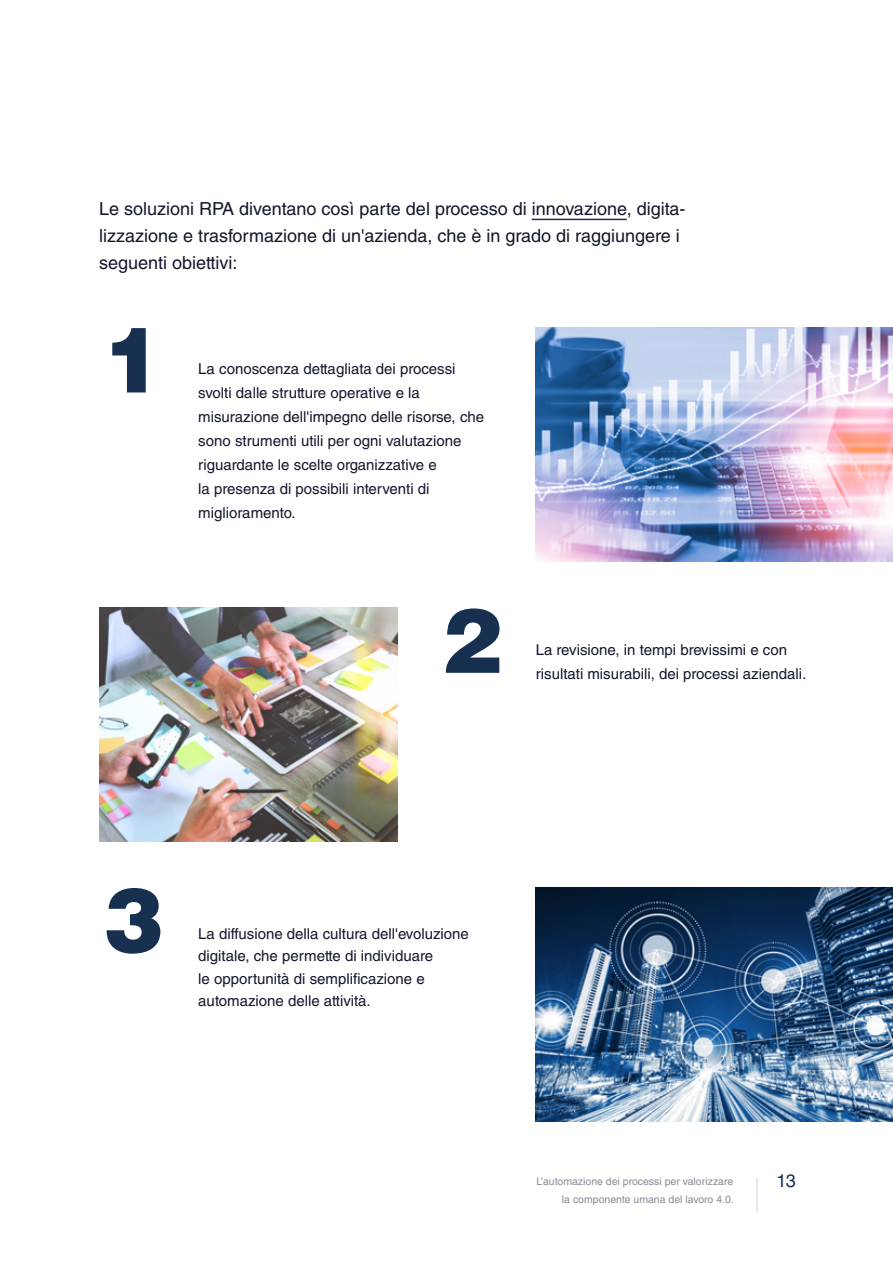
<style>
.page{position:relative;width:893px;height:1263px;background:#fff}
.page>*{position:absolute;margin:0;border:0;box-sizing:border-box;transform-origin:0 0}
.t1{font:900 90px "Helvetica LT Std";color:#17304f}
.t2{font:18px/27px "Helvetica LT Std";color:#12172b}
.t3{font:18px "Helvetica LT Std";color:#17304f}
.t4{font:15px/24px "Helvetica LT Std";color:#12172b}
.t5{font:10.5px/18px "Helvetica LT Std";color:#888b95;text-align:right}
</style>
<div class="page">
<hr style="left:757px;top:1178px;width:1px;height:34px;background:#d0d0d0">
<hr style="left:532px;top:219px;width:95px;height:1px;background:#17304f">
<img style="left:536px;top:327px;width:357px;height:234px">
<img style="left:536px;top:887px;width:357px;height:234px">
<img style="left:99px;top:607px;width:298px;height:234px">
<p class="t2" style="left:99px;top:195px;width:588px">Le soluzioni RPA diventano così parte del processo di innovazione, digita&shy;lizzazione e trasformazione di un'azienda, che è in grado di raggiungere i seguenti obiettivi:</p>
<h1 class="t1" style="left:103px;top:301px;width:62px">1</h1>
<p class="t4" style="left:198px;top:357px;width:287px">La conoscenza dettagliata dei processi svolti dalle strutture operative e la misurazione dell'impegno delle risorse, che sono strumenti utili per ogni valutazione riguardante le scelte organizzative e<br>la presenza di possibili interventi di miglioramento.</p>
<h1 class="t1" style="left:441px;top:582px;width:62px">2</h1>
<p class="t4" style="left:536px;top:638px;width:253px">La revisione, in tempi brevissimi e con</p>
<p class="t4" style="left:536px;top:662px;width:272px">risultati misurabili, dei processi aziendali.</p>
<h1 class="t1" style="left:103px;top:861px;width:62px">3</h1>
<p class="t4" style="left:198px;top:922px;width:272px;line-height:22.5px">La diffusione della cultura dell'evoluzione digitale, che permette di individuare<br>le opportunità di semplificazione e automazione delle attività.</p>
<p class="t5" style="left:537px;top:1173px;width:199px">L’automazione dei processi per valorizzare la componente umana del lavoro 4.0.</p>
<p class="t3" style="left:777px;top:1170px;width:21px">13</p>
</div>
